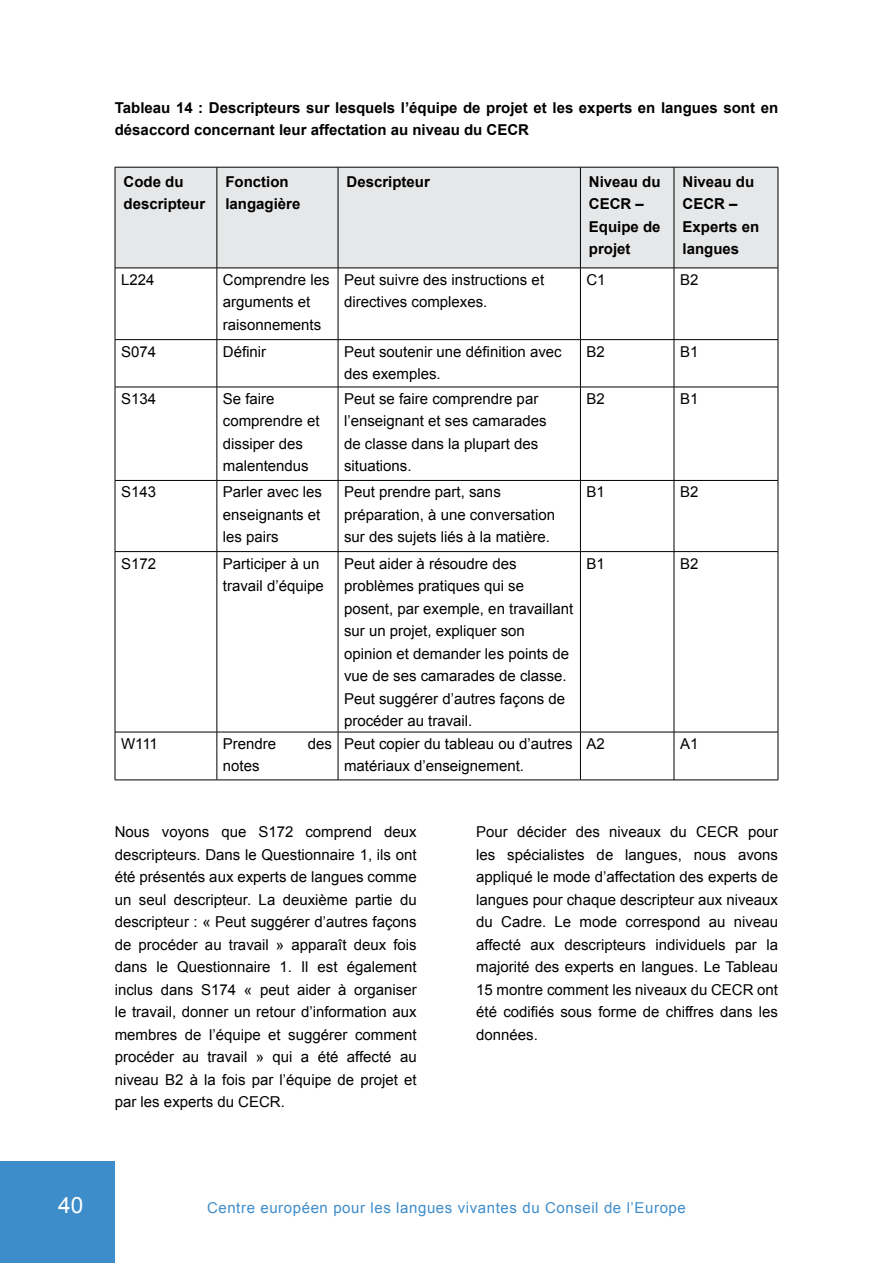
<style>
.page{position:relative;width:893px;height:1263px;background:#fff}
.page>*{position:absolute;margin:0;border:0;box-sizing:border-box;transform-origin:0 0}
.t1{font:22.5px "Arial";color:#fff}
.t2{font:15px/22.5px "Arial";color:#000}
.t3{font:700 15px/22.5px "Arial";color:#000}
.t4{font:15px "Arial";letter-spacing:.04em;color:#3e8dcb}
</style>
<div class="page">
<div style="left:0;top:1161px;width:115px;height:102px;background:#3e8dcb"></div>
<div style="left:116px;top:168px;width:662px;height:100px;background:#e6e7e8"></div>
<hr style="left:217px;top:167px;width:1px;height:101px;background:#000">
<hr style="left:338px;top:167px;width:1px;height:101px;background:#000">
<hr style="left:580px;top:167px;width:1px;height:101px;background:#000">
<hr style="left:674px;top:167px;width:1px;height:101px;background:#000">
<hr style="left:115px;top:268px;width:1px;height:71px;background:#000">
<hr style="left:217px;top:268px;width:1px;height:71px;background:#000">
<hr style="left:338px;top:268px;width:1px;height:71px;background:#000">
<hr style="left:580px;top:268px;width:1px;height:71px;background:#000">
<hr style="left:674px;top:268px;width:1px;height:71px;background:#000">
<hr style="left:778px;top:268px;width:1px;height:71px;background:#000">
<hr style="left:115px;top:339px;width:102px;height:1px;background:#000">
<hr style="left:115px;top:340px;width:1px;height:47px;background:#000">
<hr style="left:217px;top:339px;width:121px;height:1px;background:#000">
<hr style="left:217px;top:340px;width:1px;height:47px;background:#000">
<hr style="left:338px;top:339px;width:242px;height:1px;background:#000">
<hr style="left:338px;top:340px;width:1px;height:47px;background:#000">
<hr style="left:580px;top:339px;width:94px;height:1px;background:#000">
<hr style="left:580px;top:340px;width:1px;height:47px;background:#000">
<hr style="left:674px;top:339px;width:104px;height:1px;background:#000">
<hr style="left:674px;top:340px;width:1px;height:47px;background:#000">
<hr style="left:778px;top:340px;width:1px;height:47px;background:#000">
<hr style="left:115px;top:387px;width:102px;height:1px;background:#000">
<hr style="left:115px;top:387px;width:1px;height:93px;background:#000">
<hr style="left:217px;top:387px;width:121px;height:1px;background:#000">
<hr style="left:217px;top:387px;width:1px;height:93px;background:#000">
<hr style="left:338px;top:387px;width:242px;height:1px;background:#000">
<hr style="left:338px;top:387px;width:1px;height:93px;background:#000">
<hr style="left:580px;top:387px;width:94px;height:1px;background:#000">
<hr style="left:580px;top:387px;width:1px;height:93px;background:#000">
<hr style="left:674px;top:387px;width:104px;height:1px;background:#000">
<hr style="left:674px;top:387px;width:1px;height:93px;background:#000">
<hr style="left:778px;top:387px;width:1px;height:93px;background:#000">
<hr style="left:115px;top:480px;width:102px;height:1px;background:#000">
<hr style="left:115px;top:481px;width:1px;height:70px;background:#000">
<hr style="left:217px;top:480px;width:121px;height:1px;background:#000">
<hr style="left:217px;top:481px;width:1px;height:70px;background:#000">
<hr style="left:338px;top:480px;width:242px;height:1px;background:#000">
<hr style="left:338px;top:481px;width:1px;height:70px;background:#000">
<hr style="left:580px;top:480px;width:94px;height:1px;background:#000">
<hr style="left:580px;top:481px;width:1px;height:70px;background:#000">
<hr style="left:674px;top:480px;width:104px;height:1px;background:#000">
<hr style="left:674px;top:481px;width:1px;height:70px;background:#000">
<hr style="left:778px;top:481px;width:1px;height:70px;background:#000">
<hr style="left:115px;top:551px;width:102px;height:1px;background:#000">
<hr style="left:115px;top:552px;width:1px;height:180px;background:#000">
<hr style="left:217px;top:551px;width:121px;height:1px;background:#000">
<hr style="left:217px;top:552px;width:1px;height:180px;background:#000">
<hr style="left:338px;top:551px;width:242px;height:1px;background:#000">
<hr style="left:338px;top:552px;width:1px;height:180px;background:#000">
<hr style="left:580px;top:551px;width:94px;height:1px;background:#000">
<hr style="left:580px;top:552px;width:1px;height:180px;background:#000">
<hr style="left:674px;top:551px;width:104px;height:1px;background:#000">
<hr style="left:674px;top:552px;width:1px;height:180px;background:#000">
<hr style="left:778px;top:552px;width:1px;height:180px;background:#000">
<hr style="left:115px;top:732px;width:102px;height:1px;background:#000">
<hr style="left:115px;top:732px;width:1px;height:48px;background:#000">
<hr style="left:217px;top:732px;width:121px;height:1px;background:#000">
<hr style="left:217px;top:732px;width:1px;height:48px;background:#000">
<hr style="left:338px;top:732px;width:242px;height:1px;background:#000">
<hr style="left:338px;top:732px;width:1px;height:48px;background:#000">
<hr style="left:580px;top:732px;width:94px;height:1px;background:#000">
<hr style="left:580px;top:732px;width:1px;height:48px;background:#000">
<hr style="left:674px;top:732px;width:104px;height:1px;background:#000">
<hr style="left:674px;top:732px;width:1px;height:48px;background:#000">
<hr style="left:778px;top:732px;width:1px;height:48px;background:#000">
<hr style="left:115px;top:780px;width:102px;height:1px;background:#000">
<hr style="left:217px;top:780px;width:121px;height:1px;background:#000">
<hr style="left:338px;top:780px;width:242px;height:1px;background:#000">
<hr style="left:580px;top:780px;width:94px;height:1px;background:#000">
<hr style="left:674px;top:780px;width:104px;height:1px;background:#000">
<hr style="left:115px;top:167px;width:102px;height:1px;background:#000">
<hr style="left:115px;top:167px;width:1px;height:101px;background:#000">
<hr style="left:217px;top:167px;width:121px;height:1px;background:#000">
<hr style="left:338px;top:167px;width:242px;height:1px;background:#000">
<hr style="left:580px;top:167px;width:94px;height:1px;background:#000">
<hr style="left:674px;top:167px;width:104px;height:1px;background:#000">
<hr style="left:778px;top:167px;width:1px;height:101px;background:#000">
<hr style="left:115px;top:268px;width:102px;height:1px;background:#000">
<hr style="left:217px;top:268px;width:121px;height:1px;background:#000">
<hr style="left:338px;top:268px;width:242px;height:1px;background:#000">
<hr style="left:580px;top:268px;width:94px;height:1px;background:#000">
<hr style="left:674px;top:268px;width:104px;height:1px;background:#000">
<p class="t3" style="left:115px;top:97px;width:665px">Tableau 14 : Descripteurs sur lesquels l’équipe de projet et les experts en langues sont en désaccord concernant leur affectation au niveau du CECR</p>
<p class="t3" style="left:123px;top:171px;width:83px">Code du descripteur</p>
<p class="t3" style="left:225px;top:171px;width:77px">Fonction langagière</p>
<p class="t3" style="left:347px;top:171px;width:85px">Descripteur</p>
<p class="t3" style="left:589px;top:171px;width:73px">Niveau du<br>CECR –<br>Equipe de projet</p>
<p class="t3" style="left:682px;top:171px;width:78px">Niveau du<br>CECR –<br>Experts en langues</p>
<p class="t2" style="left:121px;top:268px;width:35px">L224</p>
<p class="t2" style="left:223px;top:268px;width:108px">Comprendre les arguments et raisonnements</p>
<p class="t2" style="left:344px;top:268px;width:202px">Peut suivre des instructions et directives complexes.</p>
<p class="t2" style="left:586px;top:268px;width:21px">C1</p>
<p class="t2" style="left:680px;top:268px;width:20px">B2</p>
<p class="t2" style="left:121px;top:340px;width:37px">S074</p>
<p class="t2" style="left:223px;top:340px;width:45px">Définir</p>
<p class="t2" style="left:344px;top:340px;width:219px">Peut soutenir une définition avec des exemples.</p>
<p class="t2" style="left:586px;top:340px;width:20px">B2</p>
<p class="t2" style="left:680px;top:340px;width:20px">B1</p>
<p class="t2" style="left:121px;top:387px;width:37px">S134</p>
<p class="t2" style="left:223px;top:387px;width:98px">Se faire comprendre et dissiper des malentendus</p>
<p class="t2" style="left:344px;top:387px;width:204px">Peut se faire comprendre par l’enseignant et ses camarades de classe dans la plupart des situations.</p>
<p class="t2" style="left:586px;top:387px;width:20px">B2</p>
<p class="t2" style="left:680px;top:387px;width:20px">B1</p>
<p class="t2" style="left:121px;top:481px;width:37px">S143</p>
<p class="t2" style="left:223px;top:481px;width:101px;text-align:justify">Parler avec les enseignants et les pairs</p>
<p class="t2" style="left:344px;top:481px;width:212px">Peut prendre part, sans préparation, à une conversation sur des sujets liés à la matière.</p>
<p class="t2" style="left:586px;top:481px;width:20px">B1</p>
<p class="t2" style="left:680px;top:481px;width:20px">B2</p>
<p class="t2" style="left:121px;top:552px;width:37px">S172</p>
<p class="t2" style="left:223px;top:552px;width:102px">Participer à un travail d’équipe</p>
<p class="t2" style="left:344px;top:552px;width:231px">Peut aider à résoudre des problèmes pratiques qui se posent, par exemple, en travaillant sur un projet, expliquer son opinion et demander les points de vue de ses camarades de classe.<br>Peut suggérer d’autres façons de procéder au travail.</p>
<p class="t2" style="left:586px;top:552px;width:20px">B1</p>
<p class="t2" style="left:680px;top:552px;width:20px">B2</p>
<p class="t2" style="left:121px;top:733px;width:38px">W111</p>
<p class="t2" style="left:223px;top:733px;width:55px">Prendre</p>
<p class="t2" style="left:308px;top:733px;width:26px">des</p>
<p class="t2" style="left:223px;top:755px;width:38px">notes</p>
<p class="t2" style="left:344px;top:733px;width:230px">Peut copier du tableau ou d’autres matériaux d’enseignement.</p>
<p class="t2" style="left:586px;top:733px;width:20px">A2</p>
<p class="t2" style="left:680px;top:733px;width:20px">A1</p>
<p class="t2" style="left:115px;top:821px;width:303px;text-align:justify">Nous voyons que S172 comprend deux descripteurs. Dans le Questionnaire 1, ils ont été présentés aux experts de langues comme un seul descripteur. La deuxième partie du descripteur : « Peut suggérer d’autres façons de procéder au travail » apparaît deux fois dans le Questionnaire 1. Il est également inclus dans S174 « peut aider à organiser le travail, donner un retour d’information aux membres de l’équipe et suggérer comment procéder au travail » qui a été affecté au niveau B2 à la fois par l’équipe de projet et par les experts du CECR.</p>
<p class="t2" style="left:476px;top:821px;width:303px;text-align:justify">Pour décider des niveaux du CECR pour les spécialistes de langues, nous avons appliqué le mode d’affectation des experts de langues pour chaque descripteur aux niveaux du Cadre. Le mode correspond au niveau affecté aux descripteurs individuels par la majorité des experts en langues. Le Tableau 15 montre comment les niveaux du CECR ont été codifiés sous forme de chiffres dans les données.</p>
<h1 class="t1" style="left:58px;top:1190px;width:27px">40</h1>
<p class="t4" style="left:207px;top:1197px;width:480px">Centre européen pour les langues vivantes du Conseil de l’Europe</p>
</div>
